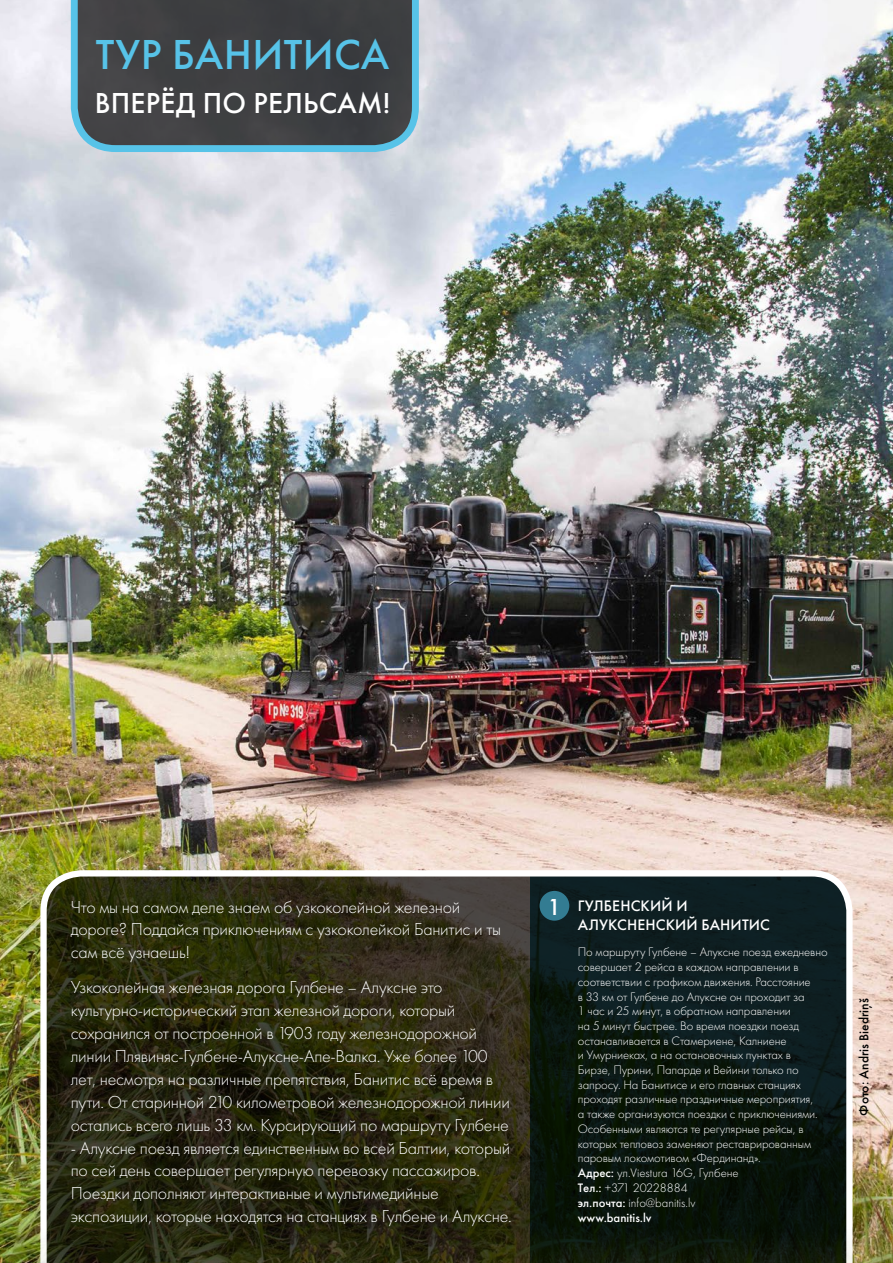
<style>
.page{position:relative;width:893px;height:1263px;background:#fff}
.page>*{position:absolute;margin:0;border:0;box-sizing:border-box;transform-origin:0 0}
.t1{font:500 43.5px "Futura PT";letter-spacing:.01em;color:#57c3e8}
.t2{font:500 30px "Futura PT";letter-spacing:.01em;color:#fff}
.t3{font:500 24px "Futura PT";color:#fff}
.t4{font:300 18px/23px "Futura PT";letter-spacing:-.015em;color:#fff}
.t5{font:500 15.75px/18.9px "Futura PT";letter-spacing:.01em;color:#fff}
.t6{font:500 13.5px "Futura PT";color:#000}
.t7{font:300 12.75px/14.7px "Futura PT";letter-spacing:-.01em;color:#fff}
.s1{font-weight:500}
</style>
<div class="page">
<img style="left:0;top:0;width:893px;height:1263px">
<svg style="left:40px;top:870px;width:813px;height:393px;background:#242919"></svg>
<div style="left:540px;top:891px;width:29px;height:30px;background:#337c92;border-radius:50%"></div>
<svg style="left:71px;top:0;width:348px;height:152px;background:#424c51"></svg>
<h1 class="t1" style="left:96px;top:29px;width:295px">ТУР БАНИТИСА</h1>
<h2 class="t2" style="left:95px;top:85px;width:297px">ВПЕРЁД ПО РЕЛЬСАМ!</h2>
<p class="t4" style="left:71px;top:895px;width:432px">Что мы на самом деле знаем об узкоколейной железной дороге? Поддайся приключениям с узкоколейкой Банитис и ты сам всё узнаешь!</p>
<p class="t4" style="left:71px;top:976px;width:441px">Узкоколейная железная дорога Гулбене – Алуксне это культурно-исторический этап железной дороги, который сохранился от построенной в 1903 году железнодорожной линии Плявиняс-Гулбене-Алуксне-Апе-Валка. Уже более 100 лет, несмотря на различные препятствия, Банитис всё время в пути. От старинной 210 километровой железнодорожной линии остались всего лишь 33 км. Курсирующий по маршруту Гулбене</p>
<p class="t4" style="left:71px;top:1136px;width:442px">- Алуксне поезд является единственным во всей Балтии, который по сей день совершает регулярную перевозку пассажиров.<br>Поездки дополняют интерактивные и мультимедийные экспозиции, которые находятся на станциях в Гулбене и Алуксне.</p>
<h3 class="t3" style="left:548px;top:892px;width:15px">1</h3>
<p class="t5" style="left:578px;top:896px;width:194px">ГУЛБЕНСКИЙ И<br>АЛУКСНЕНСКИЙ БАНИТИС</p>
<p class="t7" style="left:578px;top:945px;width:251px">По маршруту Гулбене – Алуксне поезд ежедневно совершает 2 рейса в каждом направлении в соответствии с графиком движения. Расстояние<br>в 33 км от Гулбене до Алуксне он проходит за<br>1 час и 25 минут, в обратном направлении<br>на 5 минут быстрее. Во время поездки поезд останавливается в Стамериене, Калниене<br>и Умурниеках, а на остановочных пунктах в<br>Бирзе, Пурини, Папарде и Вейини только по запросу. На Банитисе и его главных станциях проходят различные праздничные мероприятия,<br>а также организуются поездки с приключениями.<br>Особенными являются те регулярные рейсы, в которых тепловоз заменяют реставрированным паровым локомотивом «Фердинанд».<br><span class="s1">Адрес:</span> ул.Viestura 16G, Гулбене<br><span class="s1">Tел.:</span> +371 20228884<br><span class="s1">эл.почта:</span> info@banitis.lv<br><span class="s1">www.banitis.lv</span></p>
<p class="t6" style="left:856px;top:1115px;width:119px;rotate:-90deg">Фото: Andris Biedriņš</p>
</div>
